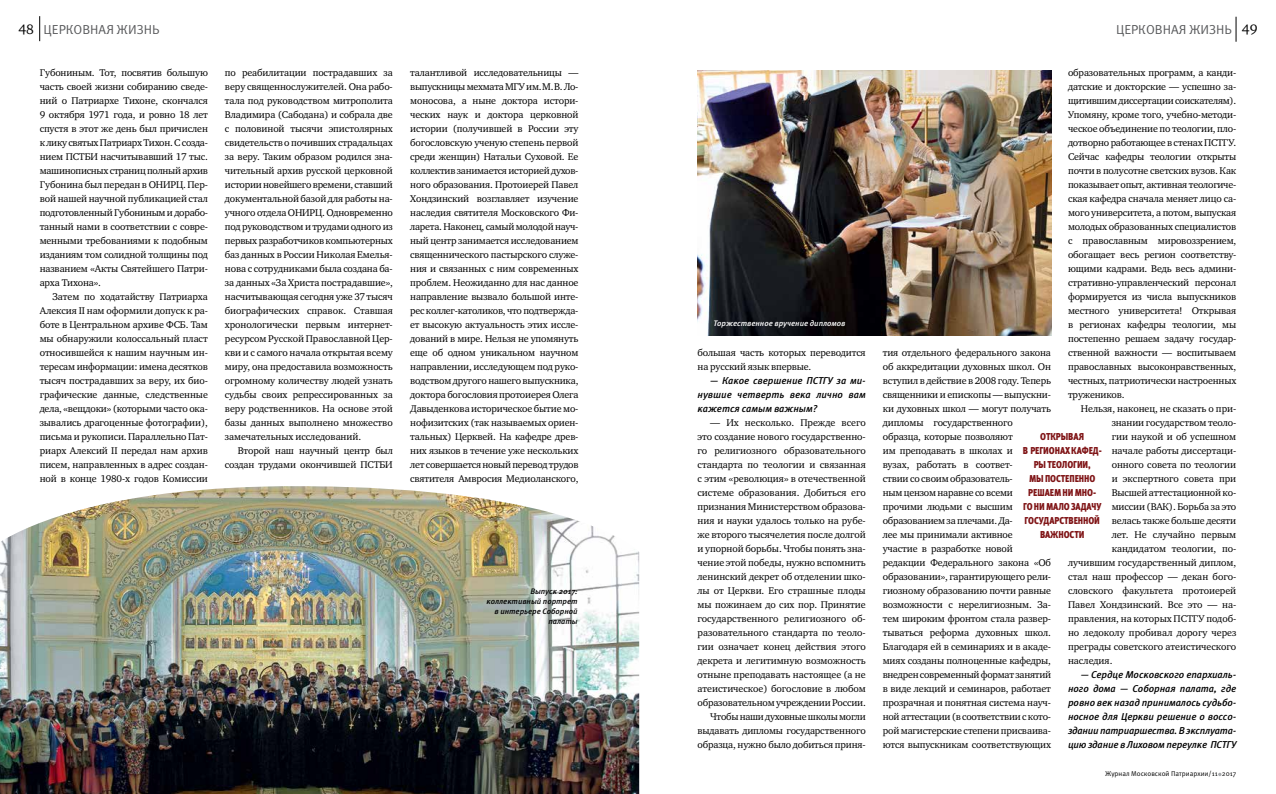
<style>
.page{position:relative;width:1276px;height:794px;background:#fff}
.page>*{position:absolute;margin:0;border:0;box-sizing:border-box;transform-origin:0 0}
.t1{font:14px "Charter ITC";color:#000}
.t2{font:13px "Meta Pro";letter-spacing:-.005em;color:#58595b}
.t3{font:10px/14px "Charter ITC";letter-spacing:-.015em;color:#000;text-align:justify}
.t4{font:italic 500 10px/14px "Meta Pro";letter-spacing:-.01em;color:#000;text-align:justify}
.t5{font:900 10px/14px "Meta Pro";letter-spacing:-.01em;color:#7f1416;text-align:center;scale:.85 1}
.t6{font:italic 500 8px/10px "Meta Pro";letter-spacing:-.005em;color:#000;text-align:right}
.t7{font:italic 500 8px "Meta Pro";letter-spacing:-.005em;color:#fff}
.t8{font:7px "Meta Pro";color:#000}
</style>
<div class="page">
<svg style="left:39px;top:16px;width:1px;height:25px"></svg>
<svg style="left:1235px;top:17px;width:1px;height:25px"></svg>
<img style="left:0;top:486px;width:639px;height:308px">
<img style="left:697px;top:71px;width:354px;height:264px">
<h1 class="t1" style="left:19px;top:20px;width:17px">48</h1>
<h1 class="t1" style="left:1242px;top:20px;width:17px">49</h1>
<h2 class="t2" style="left:44px;top:21px;width:117px">ЦЕРКОВНАЯ ЖИЗНЬ</h2>
<h2 class="t2" style="left:1116px;top:21px;width:117px">ЦЕРКОВНАЯ ЖИЗНЬ</h2>
<p class="t3" style="left:40px;top:65px;width:170px">Губониным. Тот, посвятив большую часть своей жизни собиранию сведе&shy;ний о Патриархе Тихоне, скончался 9 октября 1971 года, и ровно 18 лет спустя в этот же день был причислен к лику святых Патриарх Тихон. С созда&shy;нием ПСТБИ насчитывавший 17 тыс. машинописных страниц полный архив Губонина был передан в ОНИРЦ. Пер&shy;вой нашей научной публикацией стал подготовленный Губониным и дорабо&shy;танный нами в соответствии с совре&shy;менными требованиями к подобным изданиям том солидной толщины под названием «Акты Святейшего Патри&shy;арха Тихона».</p>
<p class="t3" style="left:40px;top:289px;width:170px;text-indent:13px">Затем по ходатайству Патриарха Алексия II нам оформили допуск к ра&shy;боте в Центральном архиве ФСБ. Там мы обнаружили колоссальный пласт относившейся к нашим научным ин&shy;тересам информации: имена десятков тысяч пострадавших за веру, их био&shy;графические данные, следственные дела, «вещдоки» (которыми часто ока&shy;зывались драгоценные фотографии), письма и рукописи. Параллельно Пат&shy;риарх Алексий II передал нам архив писем, направленных в адрес создан&shy;ной в конце 1980-х годов Комиссии</p>
<p class="t3" style="left:225px;top:65px;width:169px">по реабилитации пострадавших за веру священнослужителей. Она рабо&shy;тала под руководством митрополита Владимира (Сабодана) и собрала две с половиной тысячи эпистолярных свидетельств о почивших страдальцах за веру. Таким образом родился зна&shy;чительный архив русской церковной истории новейшего времени, ставший документальной базой для работы на&shy;учного отдела ОНИРЦ. Одновременно под руководством и трудами одного из первых разработчиков компьютерных баз данных в России Николая Емелья&shy;нова с сотрудниками была создана ба&shy;за данных «За Христа пострадавшие», насчитывающая сегодня уже 37 тысяч биографических справок. Ставшая хронологически первым интернет&shy;ресурсом Русской Православной Цер&shy;кви и с самого начала открытая всему миру, она предоставила возможность огромному количеству людей узнать судьбы своих репрессированных за веру родственников. На основе этой базы данных выполнено множество замечательных исследований.</p>
<p class="t3" style="left:225px;top:443px;width:169px;text-align:right">Второй наш научный центр был создан трудами окончившей ПСТБИ</p>
<p class="t3" style="left:410px;top:65px;width:170px">талантливой исследовательницы — выпускницы мехмата МГУ им.М.В. Ло&shy;моносова, а ныне доктора истори&shy;ческих наук и доктора церковной истории (получившей в России эту богословскую ученую степень первой среди женщин) Натальи Суховой. Ее коллектив занимается историей духов&shy;ного образования. Протоиерей Павел Хондзинский возглавляет изучение наследия святителя Московского Фи&shy;ларета. Наконец, самый молодой науч&shy;ный центр занимается исследованием священнического пастырского служе&shy;ния и связанных с ним современных проблем. Неожиданно для нас данное направление вызвало большой инте&shy;рес коллег-католиков, что подтвержда&shy;ет высокую актуальность этих иссле&shy;дований в мире. Нельзя не упомянуть еще об одном уникальном научном направлении, исследующем под руко&shy;водством другого нашего выпускника, доктора богословия протоиерея Олега Давыденкова историческое бытие мо&shy;нофизитских (так называемых ориен&shy;тальных) Церквей. На кафедре древ&shy;них языков в течение уже нескольких лет совершается новый перевод трудов святителя Амвросия Медиоланского,</p>
<p class="t6" style="left:486px;top:587px;width:93px">Выпуск 2017: коллективный портрет в интерьере Соборной палаты</p>
<p class="t7" style="left:713px;top:318px;width:134px">Торжественное вручение дипломов</p>
<p class="t3" style="left:697px;top:345px;width:170px">большая часть которых переводится на русский язык впервые.</p>
<p class="t4" style="left:697px;top:374px;width:170px;text-indent:13px">— Какое свершение ПСТГУ за ми&shy;нувшие четверть века лично вам кажется самым важным?</p>
<p class="t3" style="left:697px;top:415px;width:170px;text-align:right">— Их несколько. Прежде всего это создание нового государственно&shy;го религиозного образовательного стандарта по теологии и связанная с этим «революция» в отечественной системе образования. Добиться его признания Министерством образова&shy;ния и науки удалось только на рубе&shy;же второго тысячелетия после долгой и упорной борьбы. Чтобы понять зна&shy;чение этой победы, нужно вспомнить ленинский декрет об отделении шко&shy;лы от Церкви. Его страшные плоды мы пожинаем до сих пор. Принятие государственного религиозного об&shy;разовательного стандарта по теоло&shy;гии означает конец действия этого декрета и легитимную возможность отныне преподавать настоящее (а не атеистическое) богословие в любом образовательном учреждении России.<br>Чтобы наши духовные школы могли выдавать дипломы государственного образца, нужно было добиться приня-</p>
<p class="t3" style="left:1068px;top:65px;width:170px">образовательных программ, а канди&shy;датские и докторские — успешно за&shy;щитившим диссертации соискателям).<br>Упомяну, кроме того, учебно-методи&shy;ческое объединение по теологии, пло&shy;дотворно работающее в стенах ПСТГУ.<br>Сейчас кафедры теологии открыты почти в полусотне светских вузов. Как показывает опыт, активная теологиче&shy;ская кафедра сначала меняет лицо са&shy;мого университета, а потом, выпуская молодых образованных специалистов с православным мировоззрением, обогащает весь регион соответству&shy;ющими кадрами. Ведь весь админи&shy;стративно-управленческий персонал формируется из числа выпускников местного университета! Открывая в регионах кафедры теологии, мы постепенно решаем задачу государ&shy;ственной важности — воспитываем православных высоконравственных, честных, патриотически настроенных тружеников.</p>
<p class="t3" style="left:1080px;top:401px;width:157px">Нельзя, наконец, не сказать о при-</p>
<p class="t3" style="left:1111px;top:415px;width:126px">знании государством теоло-</p>
<p class="t3" style="left:1111px;top:429px;width:126px">гии наукой и об успешном</p>
<p class="t3" style="left:1111px;top:443px;width:126px">начале работы диссертаци-</p>
<p class="t3" style="left:1111px;top:457px;width:126px">онного совета по теологии</p>
<p class="t3" style="left:1111px;top:471px;width:126px">и экспертного совета при</p>
<p class="t3" style="left:1111px;top:485px;width:126px">Высшей аттестационной ко-</p>
<p class="t3" style="left:1111px;top:499px;width:126px">миссии (ВАК). Борьба за это</p>
<p class="t3" style="left:1111px;top:513px;width:126px">велась также больше десяти</p>
<p class="t3" style="left:1111px;top:527px;width:126px">лет. Не случайно первым</p>
<p class="t3" style="left:1111px;top:541px;width:126px">кандидатом теологии, по-</p>
<p class="t3" style="left:1068px;top:555px;width:170px">лучившим государственный диплом,</p>
<p class="t3" style="left:1068px;top:569px;width:170px">стал наш профессор — декан бого-</p>
<p class="t3" style="left:1068px;top:583px;width:170px">словского факультета протоиерей</p>
<p class="t3" style="left:1068px;top:597px;width:170px">Павел Хондзинский. Все это — на-</p>
<p class="t3" style="left:1068px;top:611px;width:170px">правления, на которых ПСТГУ подоб-</p>
<p class="t3" style="left:1068px;top:625px;width:170px">но ледоколу пробивал дорогу через</p>
<p class="t3" style="left:1068px;top:639px;width:170px">преграды советского атеистического</p>
<p class="t3" style="left:1068px;top:653px;width:46px">наследия.</p>
<p class="t4" style="left:1068px;top:668px;width:170px;text-indent:13px">— Сердце Московского епархиаль&shy;ного дома — Соборная палата, где ровно век назад принималось судьбо&shy;носное для Церкви решение о воссо&shy;здании патриаршества. В эксплуата&shy;цию здание в Лиховом переулке ПСТГУ</p>
<p class="t3" style="left:883px;top:345px;width:170px;text-align:left">тия отдельного федерального закона об аккредитации духовных школ. Он вступил в действие в 2008 году. Теперь священники и епископы — выпускни&shy;ки духовных школ — могут получать дипломы государственного образца, которые позволяют<br>им преподавать в школах и<br>вузах, работать в соответ-<br>ствии со своим образователь-<br>ным цензом наравне со всеми прочими людьми с высшим образованием за плечами. Да-<br>лее мы принимали активное<br>участие в разработке новой редакции Федерального закона «Об образовании», гарантирующего рели&shy;гиозному образованию почти равные возможности с нерелигиозным. За&shy;тем широким фронтом стала развер&shy;тываться реформа духовных школ.<br>Благодаря ей в семинариях и в акаде&shy;миях созданы полноценные кафедры, внедрен современный формат занятий в виде лекций и семинаров, работает прозрачная и понятная система науч&shy;ной аттестации (в соответствии с кото&shy;рой магистерские степени присваива&shy;ются выпускникам соответствующих</p>
<p class="t5" style="left:1022px;top:430px;width:95px">ОТКРЫВАЯ<br>В РЕГИОНАХ КАФЕД-<br>РЫ ТЕОЛОГИИ,<br>МЫ ПОСТЕПЕННО<br>РЕШАЕМ НИ МНО-<br>ГО НИ МАЛО ЗАДАЧУ<br>ГОСУДАРСТВЕННОЙ<br>ВАЖНОСТИ</p>
<p class="t8" style="left:1105px;top:769px;width:133px">Журнал Московской Патриархии/11 2017</p>
</div>
